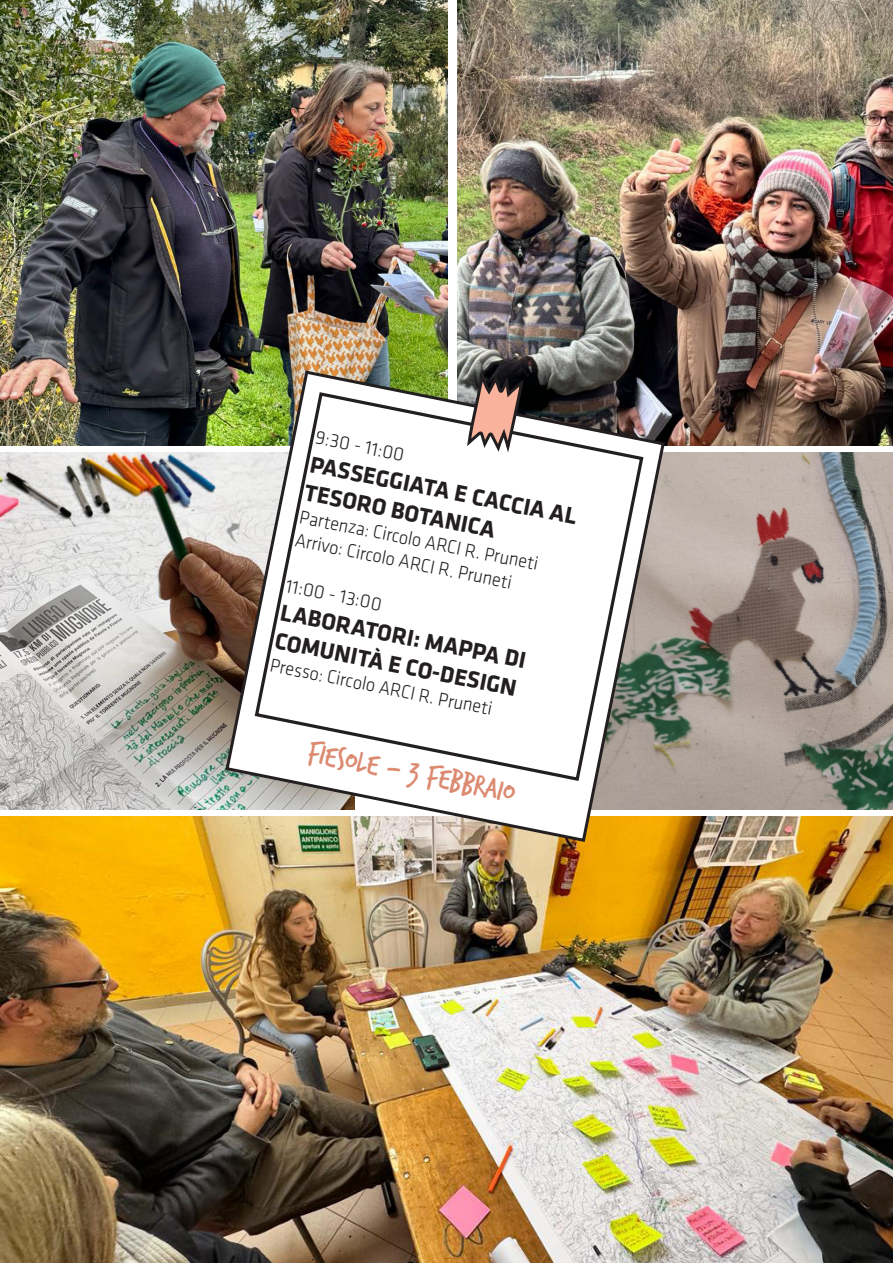
<style>
.page{position:relative;width:893px;height:1263px;background:#fff}
.page>*{position:absolute;margin:0;border:0;box-sizing:border-box;transform-origin:0 0}
.t1{font:31.8px "Trash Hand";color:#dc8b71}
.t2{font:700 24px/28.7px "Klavika";color:#231f20}
.t3{font:300 19.5px/23.2px "Klavika";color:#231f20;scale:.94 1}
.t4{font:300 19.5px "Klavika";color:#231f20}
</style>
<div class="page">
<img style="left:0;top:0;width:448px;height:446px">
<img style="left:458px;top:0;width:435px;height:446px">
<img style="left:0;top:452px;width:224px;height:357px">
<img style="left:667px;top:452px;width:226px;height:357px">
<img style="left:1px;top:816px;width:892px;height:447px">
<img style="left:224px;top:369px;width:443px;height:475px">
<svg style="left:253px;top:390px;width:392px;height:393px"></svg>
<svg style="left:465px;top:359px;width:61px;height:99px"></svg>
<p class="t4" style="left:318px;top:427px;width:92px;rotate:11deg">9:30 - 11:00</p>
<p class="t2" style="left:313px;top:451px;width:273px;rotate:11deg">PASSEGGIATA E CACCIA AL<br>TESORO BOTANICA</p>
<p class="t3" style="left:302px;top:506px;width:260px;rotate:11deg">Partenza: Circolo ARCI R. Pruneti<br>Arrivo: Circolo ARCI R. Pruneti</p>
<p class="t4" style="left:288px;top:575px;width:99px;rotate:11deg">11:00 - 13:00</p>
<p class="t2" style="left:283px;top:599px;width:251px;rotate:11deg">LABORATORI: MAPPA DI<br>COMUNITÀ E CO-DESIGN</p>
<p class="t3" style="left:272px;top:654px;width:242px;rotate:11deg">Presso: Circolo ARCI R. Pruneti</p>
<h1 class="t1" style="left:311px;top:737px;width:212px;rotate:11deg">FIESOLE - 3 FEBBRAIO</h1>
</div>
